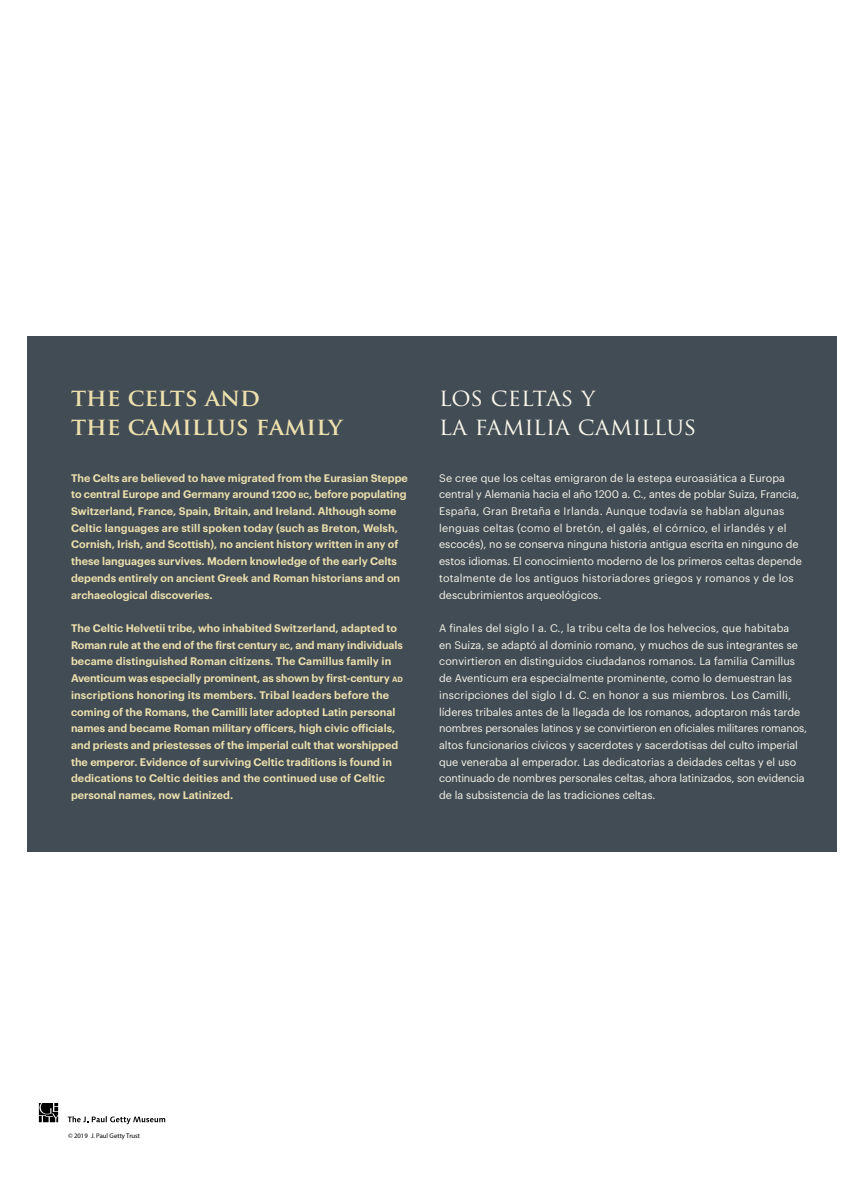
<style>
.page{position:relative;width:864px;height:1188px;background:#fff}
.page>*{position:absolute;margin:0;border:0;box-sizing:border-box;transform-origin:0 0}
.t1{font:700 23.85px/29.6px "Trajan Pro";color:#ece0ac}
.t2{font:23.85px/29.6px "Trajan Pro";color:#faf7ea}
.t3{font:10.73px/16.7px "Graphik";color:#faf7ea}
.t4{font:600 10.73px/16.7px "Graphik";color:#ece0ac}
.t5{font:6.75px "Myriad Pro";color:#000}
.s1{font-size:7.5px}
</style>
<div class="page">
<div style="left:27px;top:336px;width:810px;height:516px;background:#424c55"></div>
<svg style="left:68px;top:1116px;width:97px;height:8px"></svg>
<svg style="left:39px;top:1103px;width:19px;height:19px"></svg>
<h1 class="t1" style="left:71px;top:382px;width:273px">THE CELTS AND<br>THE CAMILLUS FAMILY</h1>
<p class="t4" style="left:71px;top:468px;width:338px">The Celts are believed to have migrated from the Eurasian Steppe to central Europe and Germany around 1200 <span class="s1">BC</span>, before populating Switzerland, France, Spain, Britain, and Ireland. Although some Celtic languages are still spoken today (such as Breton, Welsh, Cornish, Irish, and Scottish), no ancient history written in any of these languages survives. Modern knowledge of the early Celts depends entirely on ancient Greek and Roman historians and on archaeological discoveries.</p>
<p class="t4" style="left:71px;top:619px;width:334px">The Celtic Helvetii tribe, who inhabited Switzerland, adapted to Roman rule at the end of the first century <span class="s1">BC</span>, and many individuals became distinguished Roman citizens. The Camillus family in Aventicum was especially prominent, as shown by first-century <span class="s1">AD </span>inscriptions honoring its members. Tribal leaders before the coming of the Romans, the Camilli later adopted Latin personal names and became Roman military officers, high civic officials, and priests and priestesses of the imperial cult that worshipped the emperor. Evidence of surviving Celtic traditions is found in dedications to Celtic deities and the continued use of Celtic personal names, now Latinized.</p>
<h1 class="t2" style="left:439px;top:382px;width:259px">LOS CELTAS Y<br>LA FAMILIA CAMILLUS</h1>
<p class="t3" style="left:439px;top:468px;width:364px">Se cree que los celtas emigraron de la estepa euroasiática a Europa central y Alemania hacia el año 1200 a. C., antes de poblar Suiza, Francia, España, Gran Bretaña e Irlanda. Aunque todavía se hablan algunas lenguas celtas (como el bretón, el galés, el córnico, el irlandés y el escocés), no se conserva ninguna historia antigua escrita en ninguno de estos idiomas. El conocimiento moderno de los primeros celtas depende totalmente de los antiguos historiadores griegos y romanos y de los descubrimientos arqueológicos.</p>
<p class="t3" style="left:439px;top:619px;width:369px">A finales del siglo I a. C., la tribu celta de los helvecios, que habitaba<br>en Suiza, se adaptó al dominio romano, y muchos de sus integrantes se convirtieron en distinguidos ciudadanos romanos. La familia Camillus de Aventicum era especialmente prominente, como lo demuestran las inscripciones del siglo I d. C. en honor a sus miembros. Los Camilli, líderes tribales antes de la llegada de los romanos, adoptaron más tarde nombres personales latinos y se convirtieron en oficiales militares romanos, altos funcionarios cívicos y sacerdotes y sacerdotisas del culto imperial que veneraba al emperador. Las dedicatorias a deidades celtas y el uso continuado de nombres personales celtas, ahora latinizados, son evidencia de la subsistencia de las tradiciones celtas.</p>
<p class="t5" style="left:68px;top:1132px;width:74px">© 2019 J. Paul Getty Trust</p>
</div>
